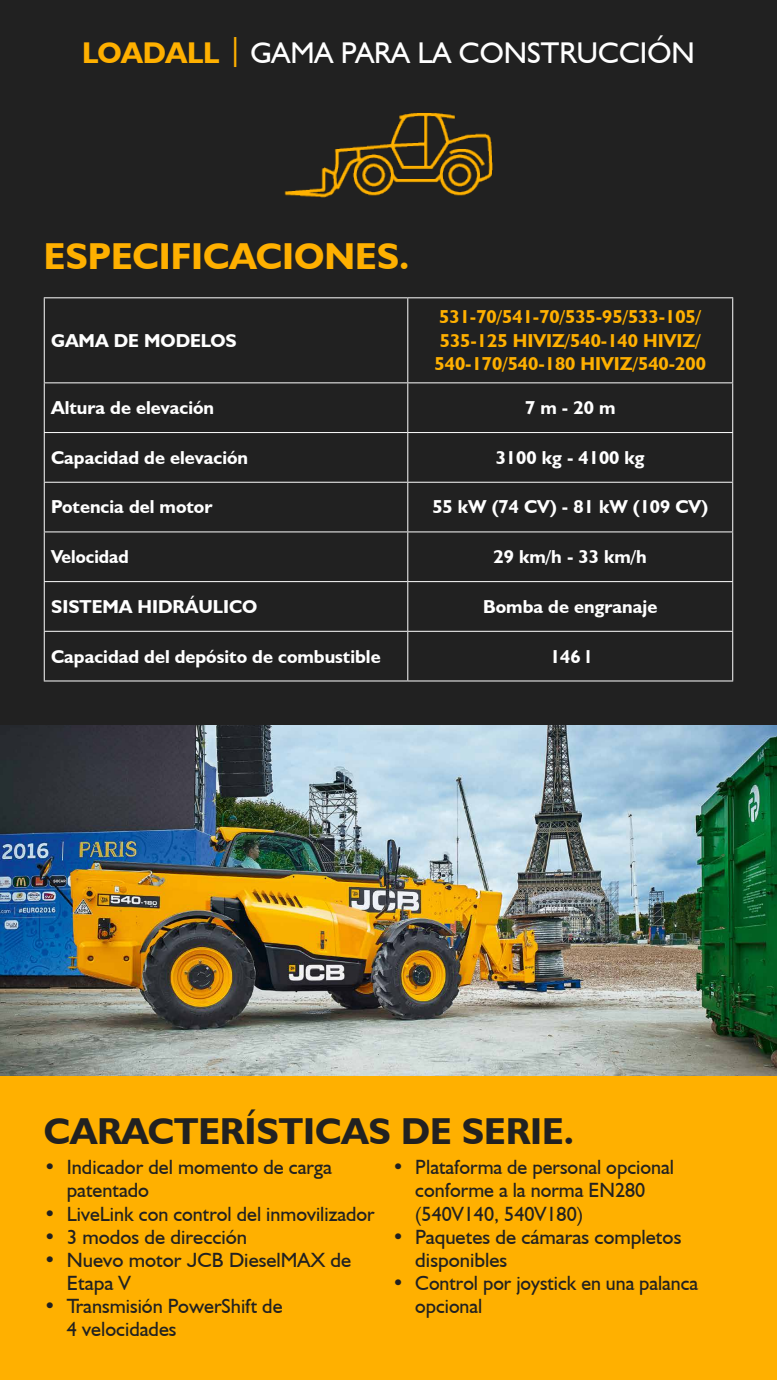
<style>
.page{position:relative;width:777px;height:1380px;background:#fff}
.page>*{position:absolute;margin:0;border:0;box-sizing:border-box;transform-origin:0 0}
.t1{font:700 37.5px "JCB Euro";color:#212121}
.t2{font:700 37.5px "JCB Euro";color:#ffb000}
.t3{font:30px "JCB Euro Roman";color:#fff}
.t4{font:20.62px/23.1px "JCB Euro Roman";color:#212121}
.t5{font:700 18.75px "JCB Euro";color:#fff}
.t6{font:700 18.75px/23.4px "JCB Euro";color:#ffb000}
.t7{font:700 18.75px "JCB Euro";color:#fff;scale:.96 1}
.s1{font-family:"JCB Euro";font-weight:700;color:#ffb000}
.s2{color:#ffb000}
</style>
<div class="page">
<div style="left:0;top:0;width:776px;height:1380px;background:#212121"></div>
<div style="left:0;top:975px;width:776px;height:405px;background:#ffb000"></div>
<hr style="left:44px;top:297px;width:363px;height:1px;background:#fff">
<hr style="left:44px;top:298px;width:1px;height:84px;background:#fff">
<hr style="left:407px;top:297px;width:326px;height:1px;background:#fff">
<hr style="left:407px;top:298px;width:1px;height:84px;background:#fff">
<hr style="left:732px;top:298px;width:1px;height:84px;background:#fff">
<hr style="left:44px;top:382px;width:363px;height:1px;background:#fff">
<hr style="left:44px;top:383px;width:1px;height:49px;background:#fff">
<hr style="left:407px;top:382px;width:326px;height:1px;background:#fff">
<hr style="left:407px;top:383px;width:1px;height:49px;background:#fff">
<hr style="left:732px;top:383px;width:1px;height:49px;background:#fff">
<hr style="left:44px;top:432px;width:363px;height:1px;background:#fff">
<hr style="left:44px;top:433px;width:1px;height:49px;background:#fff">
<hr style="left:407px;top:432px;width:326px;height:1px;background:#fff">
<hr style="left:407px;top:433px;width:1px;height:49px;background:#fff">
<hr style="left:732px;top:433px;width:1px;height:49px;background:#fff">
<hr style="left:44px;top:482px;width:363px;height:1px;background:#fff">
<hr style="left:44px;top:483px;width:1px;height:48px;background:#fff">
<hr style="left:407px;top:482px;width:326px;height:1px;background:#fff">
<hr style="left:407px;top:483px;width:1px;height:48px;background:#fff">
<hr style="left:732px;top:483px;width:1px;height:48px;background:#fff">
<hr style="left:44px;top:531px;width:363px;height:1px;background:#fff">
<hr style="left:44px;top:532px;width:1px;height:49px;background:#fff">
<hr style="left:407px;top:531px;width:326px;height:1px;background:#fff">
<hr style="left:407px;top:532px;width:1px;height:49px;background:#fff">
<hr style="left:732px;top:532px;width:1px;height:49px;background:#fff">
<hr style="left:44px;top:581px;width:363px;height:1px;background:#fff">
<hr style="left:44px;top:582px;width:1px;height:49px;background:#fff">
<hr style="left:407px;top:581px;width:326px;height:1px;background:#fff">
<hr style="left:407px;top:582px;width:1px;height:49px;background:#fff">
<hr style="left:732px;top:582px;width:1px;height:49px;background:#fff">
<hr style="left:44px;top:631px;width:363px;height:1px;background:#fff">
<hr style="left:44px;top:632px;width:1px;height:49px;background:#fff">
<hr style="left:407px;top:631px;width:326px;height:1px;background:#fff">
<hr style="left:407px;top:632px;width:1px;height:49px;background:#fff">
<hr style="left:732px;top:632px;width:1px;height:49px;background:#fff">
<hr style="left:44px;top:681px;width:363px;height:1px;background:#fff">
<hr style="left:407px;top:681px;width:326px;height:1px;background:#fff">
<img style="left:0;top:725px;width:776px;height:351px">
<img style="left:284px;top:113px;width:209px;height:85px">
<h2 class="t3" style="left:82px;top:35px;width:613px"><span class="s1">LOADALL</span> <span class="s2">|</span> GAMA PARA LA CONSTRUCCIÓN</h2>
<h1 class="t2" style="left:44px;top:232px;width:367px">ESPECIFICACIONES.</h1>
<p class="t5" style="left:51px;top:329px;width:187px">GAMA DE MODELOS</p>
<p class="t6" style="left:434px;top:305px;width:273px">531‑70/541‑70/535‑95/533‑105/<br>535‑125 HIVIZ/540‑140 HIVIZ/<br>540‑170/540‑180 HIVIZ/540‑200</p>
<p class="t5" style="left:51px;top:396px;width:164px">Altura de elevación</p>
<p class="t5" style="left:525px;top:396px;width:92px">7m- 20m</p>
<p class="t5" style="left:51px;top:446px;width:198px">Capacidad de elevación</p>
<p class="t5" style="left:495px;top:446px;width:151px">3100 kg - 4100 kg</p>
<p class="t5" style="left:51px;top:495px;width:163px">Potencia del motor</p>
<p class="t5" style="left:432px;top:495px;width:277px">55 kW (74 CV) - 81 kW (109 CV)</p>
<p class="t7" style="left:51px;top:545px;width:82px">Velocidad</p>
<p class="t5" style="left:493px;top:545px;width:155px">29 km/h - 33 km/h</p>
<p class="t5" style="left:51px;top:595px;width:208px">SISTEMA HIDRÁULICO</p>
<p class="t5" style="left:483px;top:595px;width:176px">Bomba de engranaje</p>
<p class="t5" style="left:51px;top:644px;width:331px">Capacidad del depósito de combustible</p>
<p class="t5" style="left:549px;top:644px;width:42px">146 l</p>
<h1 class="t1" style="left:44px;top:1108px;width:531px">CARACTERÍSTICAS DE SERIE.</h1>
<p class="t4" style="left:67px;top:1155px;width:266px;text-indent:-23px">• Indicador del momento de carga patentado</p>
<p class="t4" style="left:44px;top:1202px;width:332px">• LiveLink con control del inmovilizador</p>
<p class="t4" style="left:44px;top:1225px;width:205px">• 3 modos de dirección</p>
<p class="t4" style="left:67px;top:1248px;width:286px;text-indent:-23px">• Nuevo motor JCB DieselMAX de<br>Etapa V</p>
<p class="t4" style="left:67px;top:1294px;width:217px;text-indent:-23px">• Transmisión PowerShift de<br>4 velocidades</p>
<p class="t4" style="left:415px;top:1155px;width:260px;text-indent:-23px">• Plataforma de personal opcional conforme a la norma EN280 (540V140, 540V180)</p>
<p class="t4" style="left:415px;top:1225px;width:267px;text-indent:-23px">• Paquetes de cámaras completos disponibles</p>
<p class="t4" style="left:415px;top:1271px;width:284px;text-indent:-23px">• Control por joystick en una palanca opcional</p>
</div>
